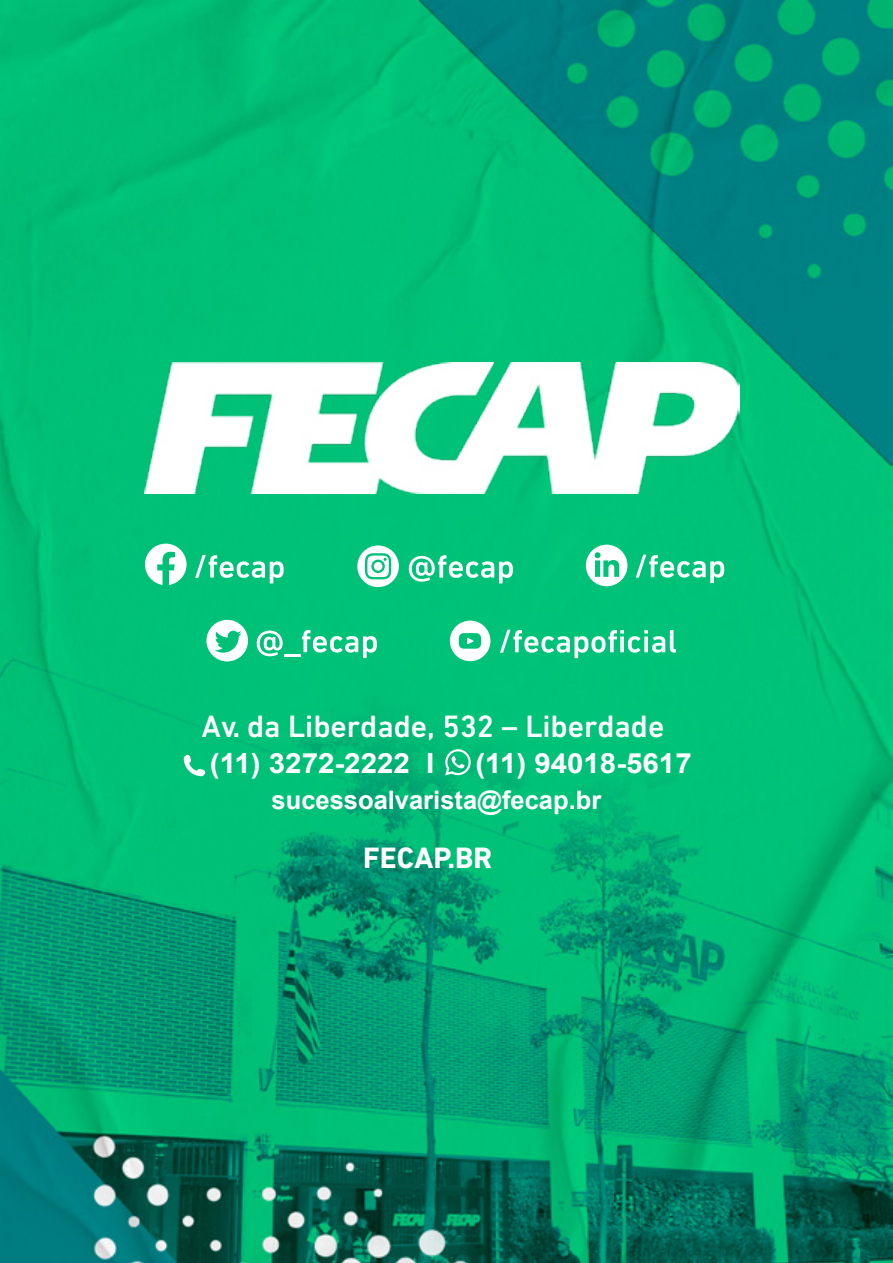
<style>
.page{position:relative;width:893px;height:1263px;background:#fff}
.page>*{position:absolute;margin:0;border:0;box-sizing:border-box;transform-origin:0 0}
.t1{font:500 31.5px "DIN Next CYR";color:#fff}
.t2{font:700 30px "DIN Next CYR";color:#fff}
.t3{font:700 27.9px "Arial";color:#fff;scale:1.06 1}
.t4{font:700 25.5px "Arial";color:#fff}
</style>
<div class="page">
<img style="left:0;top:0;width:893px;height:1263px">
<img style="left:145px;top:362px;width:594px;height:132px">
<svg style="left:184px;top:755px;width:21px;height:21px"></svg>
<svg style="left:357px;top:545px;width:42px;height:42px"></svg>
<svg style="left:206px;top:620px;width:42px;height:41px"></svg>
<svg style="left:586px;top:545px;width:41px;height:41px"></svg>
<svg style="left:145px;top:544px;width:42px;height:41px"></svg>
<svg style="left:450px;top:621px;width:40px;height:40px"></svg>
<svg style="left:195px;top:555px;width:89px;height:28px"></svg>
<svg style="left:636px;top:555px;width:88px;height:28px"></svg>
<svg style="left:500px;top:630px;width:176px;height:28px"></svg>
<svg style="left:409px;top:555px;width:104px;height:28px"></svg>
<svg style="left:257px;top:631px;width:26px;height:25px"></svg>
<hr style="left:284px;top:654px;width:17px;height:3px;background:#fff">
<svg style="left:302px;top:630px;width:75px;height:28px"></svg>
<svg style="left:445px;top:749px;width:26px;height:28px"></svg>
<p class="t1" style="left:202px;top:708px;width:464px">Av. da Liberdade, 532 – Liberdade</p>
<p class="t3" style="left:210px;top:743px;width:213px">(11) 3272-2222 I</p>
<p class="t3" style="left:475px;top:743px;width:206px">(11) 94018-5617</p>
<p class="t4" style="left:272px;top:781px;width:331px">sucessoalvarista@fecap.br</p>
<p class="t2" style="left:363px;top:840px;width:130px">FECAP.BR</p>
</div>
